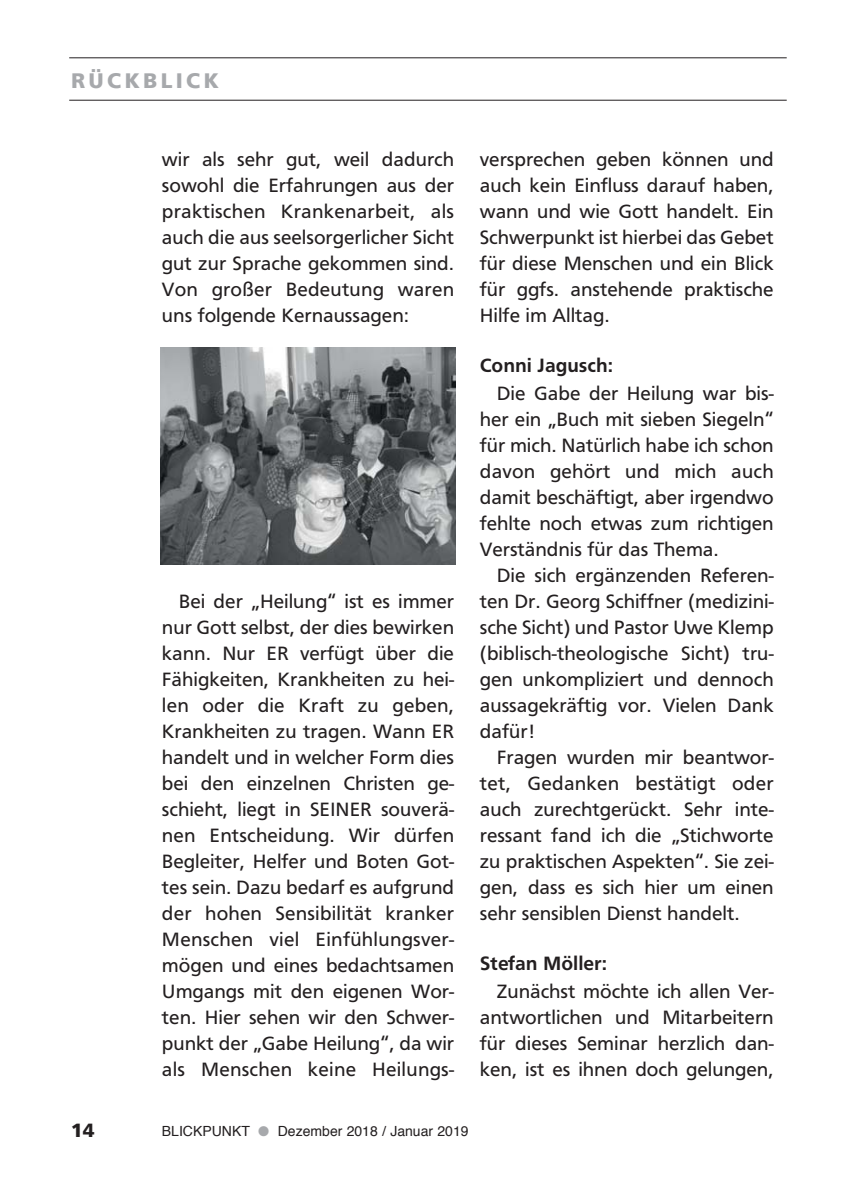
<style>
.page{position:relative;width:842px;height:1190px;background:#fff}
.page>*{position:absolute;margin:0;border:0;box-sizing:border-box;transform-origin:0 0}
.t1{font:700 22px "Frutus T";letter-spacing:.15em;color:#a7a9ac}
.t2{font:20px/26px "Frutus T";color:#231f20;text-align:justify}
.t3{font:500 20px "Frutus T";color:#231f20}
.t4{font:700 20px "Frutus T";color:#231f20}
.t5{font:14px "Helvetica";color:#231f20}
.s1{color:#a7a9ac}
</style>
<div class="page">
<hr style="left:69px;top:57px;width:717px;height:1px;background:#231f20">
<hr style="left:69px;top:100px;width:717px;height:1px;background:#231f20">
<img style="left:160px;top:347px;width:296px;height:217px">
<p class="t1" style="left:71px;top:70px;width:149px">RÜCKBLICK</p>
<p class="t2" style="left:162px;top:147px;width:294px">wir als sehr gut, weil dadurch sowohl die Erfahrungen aus der praktischen Krankenarbeit, als auch die aus seelsorgerlicher Sicht gut zur Sprache gekommen sind.<br>Von großer Bedeutung waren uns folgende Kernaussagen:</p>
<p class="t2" style="left:162px;top:589px;width:294px;text-indent:17px">Bei der „Heilung“ ist es immer nur Gott selbst, der dies bewirken kann. Nur ER verfügt über die Fähigkeiten, Krankheiten zu hei&shy;len oder die Kraft zu geben, Krankheiten zu tragen. Wann ER handelt und in welcher Form dies bei den einzelnen Christen ge&shy;schieht, liegt in SEINER souverä&shy;nen Entscheidung. Wir dürfen Begleiter, Helfer und Boten Got&shy;tes sein. Dazu bedarf es aufgrund der hohen Sensibilität kranker Menschen viel Einfühlungsver&shy;mögen und eines bedachtsamen Umgangs mit den eigenen Wor&shy;ten. Hier sehen wir den Schwer&shy;punkt der „Gabe Heilung“, da wir als Menschen keine Heilungs-</p>
<p class="t2" style="left:480px;top:147px;width:295px">versprechen geben können und auch kein Einfluss darauf haben, wann und wie Gott handelt. Ein Schwerpunkt ist hierbei das Gebet für diese Menschen und ein Blick für ggfs. anstehende praktische Hilfe im Alltag.</p>
<p class="t3" style="left:480px;top:355px;width:135px">Conni Jagusch:</p>
<p class="t2" style="left:480px;top:381px;width:295px;text-indent:17px">Die Gabe der Heilung war bis&shy;her ein „Buch mit sieben Siegeln“ für mich. Natürlich habe ich schon davon gehört und mich auch damit beschäftigt, aber irgendwo fehlte noch etwas zum richtigen Verständnis für das Thema.</p>
<p class="t2" style="left:480px;top:563px;width:295px;text-indent:17px">Die sich ergänzenden Referen&shy;ten Dr. Georg Schiffner (medizini&shy;sche Sicht) und Pastor Uwe Klemp (biblisch-theologische Sicht) tru&shy;gen unkompliziert und dennoch aussagekräftig vor. Vielen Dank dafür!</p>
<p class="t2" style="left:480px;top:745px;width:295px;text-indent:17px">Fragen wurden mir beantwor&shy;tet, Gedanken bestätigt oder auch zurechtgerückt. Sehr inte&shy;ressant fand ich die „Stichworte zu praktischen Aspekten“. Sie zei&shy;gen, dass es sich hier um einen sehr sensiblen Dienst handelt.</p>
<p class="t3" style="left:480px;top:953px;width:129px">Stefan Möller:</p>
<p class="t2" style="left:480px;top:979px;width:295px;text-indent:17px">Zunächst möchte ich allen Ver&shy;antwortlichen und Mitarbeitern für dieses Seminar herzlich dan&shy;ken, ist es ihnen doch gelungen,</p>
<p class="t4" style="left:71px;top:1121px;width:25px">14</p>
<p class="t5" style="left:162px;top:1124px;width:308px">BLICKPUNKT <span class="s1">●</span> Dezember 2018 / Januar 2019</p>
</div>
